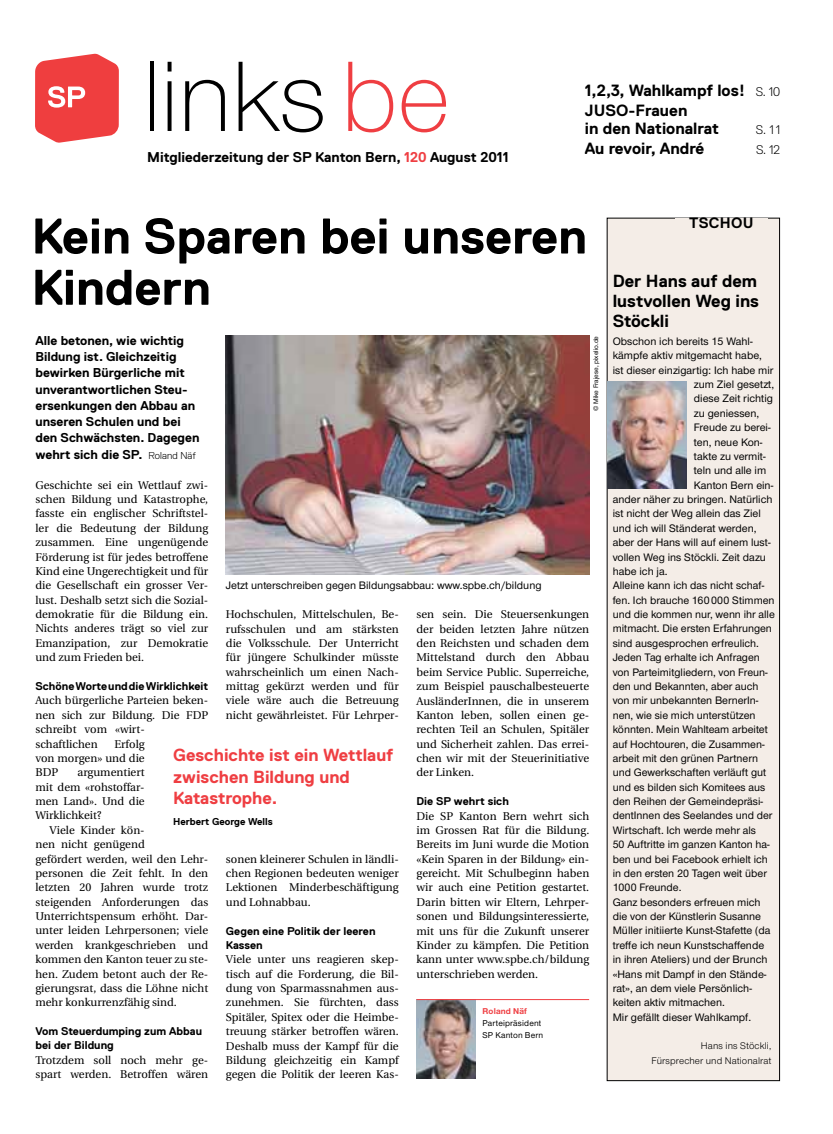
<style>
.page{position:relative;width:833px;height:1134px;background:#fff}
.page>*{position:absolute;margin:0;border:0;box-sizing:border-box;transform-origin:0 0}
.t1{font:300 103.75px "Nimbus San Nov";letter-spacing:-.02em;color:#000}
.t2{font:700 50px/51.2px "Replica";color:#000}
.t3{font:700 17.5px/21px "Replica";color:#ef3e42}
.t4{font:700 17.5px/20px "Replica";color:#000;text-align:justify}
.t5{font:700 16.25px/20px "Replica";color:#000}
.t6{font:700 15px "Replica";color:#000}
.t7{font:700 14.25px "Replica";color:#000}
.t8{font:700 12.75px/16.2px "Replica";color:#000}
.t9{font:300 12.5px "Replica";color:#000}
.t10{font:11.25px/14.4px "Utopia";color:#000;text-align:justify}
.t11{font:500 11.25px "Nimbus San Nov";color:#000}
.t12{font:700 11.25px/14.4px "Replica";color:#000}
.t13{font:10px/14.4px "Nimbus San Nov";letter-spacing:.015em;color:#000;text-align:right}
.t14{font:700 10px "Replica";color:#000}
.t15{font:500 8.75px/11.9px "Nimbus San Nov";letter-spacing:.02em;color:#000}
.t16{font:700 8.75px "Nimbus San Nov";letter-spacing:.02em;color:#ef3e42}
.t17{font:500 6.88px "Nimbus San Nov";color:#000}
.s1{color:#ef3e42}
.s2{font-weight:300;font-size:12.5px}
.s3{font-weight:300;font-size:10px}
</style>
<div class="page">
<svg style="left:35px;top:54px;width:84px;height:89px;background:#f15d5e"></svg>
<div style="left:607px;top:218px;width:172px;height:863px;background:#f4ede7"></div>
<img style="left:607px;top:382px;width:80px;height:106px">
<img style="left:226px;top:336px;width:363px;height:239px">
<img style="left:416px;top:1000px;width:59px;height:78px">
<hr style="left:416px;top:999px;width:173px;height:1px;background:#ef3e42">
<h1 class="t1" style="left:142px;top:38px;width:310px">links <span class="s1">be</span></h1>
<p class="t7" style="left:147px;top:149px;width:363px">Mitgliederzeitung der SP Kanton Bern, <span class="s1">120</span> August 2011</p>
<h3 class="t5" style="left:585px;top:80px;width:197px">1,2,3, Wahlkampf los! <span class="s2">S. 10<br></span>JUSO-Frauen</h3>
<h3 class="t5" style="left:585px;top:118px;width:136px">in den Nationalrat</h3>
<p class="t9" style="left:756px;top:122px;width:26px">S. 11</p>
<h3 class="t5" style="left:585px;top:138px;width:121px">Au revoir, André</h3>
<p class="t9" style="left:756px;top:142px;width:26px">S. 12</p>
<h2 class="t2" style="left:31px;top:211px;width:557px">Kein Sparen bei unseren<br>Kindern</h2>
<p class="t8" style="left:35px;top:332px;width:165px">Alle betonen, wie wichtig<br>Bildung ist. Gleichzeitig bewirken Bürgerliche mit unverantwortlichen Steu&shy;ersenkungen den Abbau an unseren Schulen und bei den Schwächsten. Dagegen wehrt sich die SP. <span class="s3">Roland Näf</span></p>
<p class="t10" style="left:35px;top:478px;width:174px">Geschichte sei ein Wettlauf zwi&shy;schen Bildung und Katastrophe, fasste ein englischer Schriftstel&shy;ler die Bedeutung der Bildung zusammen. Eine ungenügende Förderung ist für jedes betroffene Kind eine Ungerechtigkeit und für die Gesellschaft ein grosser Ver&shy;lust. Deshalb setzt sich die Sozial&shy;demokratie für die Bildung ein.<br>Nichts anderes trägt so viel zur Emanzipation, zur Demokratie und zum Frieden bei.</p>
<p class="t12" style="left:35px;top:679px;width:174px">Schöne Worte und die Wirklichkeit</p>
<p class="t10" style="left:35px;top:694px;width:174px;text-align:left">Auch bürgerliche Parteien beken&shy;nen sich zur Bildung. Die FDP schreibt vom «wirt&shy;schaftlichen</p>
<p class="t17" style="left:591px;top:411px;width:77px;rotate:-90deg">© Mike Frajese, pixelio.de</p>
<p class="t11" style="left:226px;top:579px;width:317px">Jetzt unterschreiben gegen Bildungsabbau: www.spbe.ch/bildung</p>
<p class="t10" style="left:226px;top:607px;width:174px">Hochschulen, Mittelschulen, Be&shy;rufsschulen und am stärksten die Volksschule. Der Unterricht für jüngere Schulkinder müsste wahrscheinlich um einen Nach&shy;mittag gekürzt werden und für viele wäre auch die Betreuung nicht gewährleistet. Für Lehrper-</p>
<p class="t10" style="left:416px;top:607px;width:174px">sen sein. Die Steuersenkungen der beiden letzten Jahre nützen den Reichsten und schaden dem Mittelstand durch den Abbau beim Service Public. Superreiche, zum Beispiel pauschalbesteuerte AusländerInnen, die in unserem Kanton leben, sollen einen ge&shy;rechten Teil an Schulen, Spitäler und Sicherheit zahlen. Das errei&shy;chen wir mit der Steuerinitiative der Linken.</p>
<p class="t12" style="left:416px;top:794px;width:94px">Die SP wehrt sich</p>
<p class="t10" style="left:416px;top:809px;width:174px">Die SP Kanton Bern wehrt sich im Grossen Rat für die Bildung.<br>Bereits im Juni wurde die Motion «Kein Sparen in der Bildung» ein&shy;gereicht. Mit Schulbeginn haben wir auch eine Petition gestartet.<br>Darin bitten wir Eltern, Lehrper&shy;sonen und Bildungsinteressierte, mit uns für die Zukunft unserer Kinder zu kämpfen. Die Petition kann unter www.spbe.ch/bildung unterschrieben werden.</p>
<p class="t16" style="left:482px;top:1006px;width:46px">Roland Näf</p>
<p class="t15" style="left:482px;top:1017px;width:62px">Parteipräsident<br>SP Kanton Bern</p>
<p class="t10" style="left:35px;top:737px;width:111px;text-indent:79px">Erfolg von morgen» und die BDP</p>
<h3 class="t3" style="left:173px;top:745px;width:222px">Geschichte ist ein Wettlauf zwischen Bildung und<br>Katastrophe.</h3>
<p class="t14" style="left:173px;top:815px;width:101px">Herbert George Wells</p>
<p class="t10" style="left:35px;top:765px;width:111px;text-indent:42px">argumentiert mit dem «rohstoffar&shy;men Land». Und die Wirklichkeit?</p>
<p class="t10" style="left:35px;top:823px;width:174px;text-align:left;text-indent:14px">Viele Kinder kön-<br>nen nicht genügend<br>gefördert werden, weil den Lehr&shy;personen die Zeit fehlt. In den letzten 20 Jahren wurde trotz steigenden Anforderungen das<br>Unterrichtspensum erhöht. Dar&shy;unter leiden Lehrpersonen; viele werden krankgeschrieben und kommen den Kanton teuer zu ste&shy;hen. Zudem betont auch der Re&shy;gierungsrat, dass die Löhne nicht mehr konkurrenzfähig sind.</p>
<p class="t12" style="left:35px;top:1024px;width:168px">Vom Steuerdumping zum Abbau bei der Bildung</p>
<p class="t10" style="left:35px;top:1053px;width:174px">Trotzdem soll noch mehr ge&shy;spart werden. Betroffen wären</p>
<p class="t10" style="left:226px;top:852px;width:174px">sonen kleinerer Schulen in ländli&shy;chen Regionen bedeuten weniger Lektionen Minderbeschäftigung und Lohnabbau.</p>
<p class="t12" style="left:226px;top:923px;width:151px">Gegen eine Politik der leeren<br>Kassen</p>
<p class="t10" style="left:226px;top:952px;width:174px">Viele unter uns reagieren skep&shy;tisch auf die Forderung, die Bil&shy;dung von Sparmassnahmen aus&shy;zunehmen. Sie fürchten, dass Spitäler, Spitex oder die Heimbe&shy;treuung stärker betroffen wären.<br>Deshalb muss der Kampf für die Bildung gleichzeitig ein Kampf gegen die Politik der leeren Kas-</p>
<h3 class="t6" style="left:689px;top:215px;width:43px">Tschou</h3>
<h3 class="t4" style="left:612px;top:271px;width:148px">Der Hans auf dem lustvollen Weg ins Stöckli</h3>
<p class="t11" style="left:612px;top:335px;width:141px">Obschon ich bereits 15 Wahl-</p>
<p class="t11" style="left:612px;top:349px;width:151px">kämpfe aktiv mitgemacht habe,</p>
<p class="t11" style="left:612px;top:363px;width:162px">ist dieser einzigartig: Ich habe mir</p>
<p class="t11" style="left:694px;top:378px;width:82px">zum Ziel gesetzt,</p>
<p class="t11" style="left:694px;top:392px;width:81px">diese Zeit richtig</p>
<p class="t11" style="left:694px;top:406px;width:67px">zu geniessen,</p>
<p class="t11" style="left:694px;top:421px;width:78px">Freude zu berei-</p>
<p class="t11" style="left:694px;top:435px;width:70px">ten, neue Kon-</p>
<p class="t11" style="left:694px;top:450px;width:73px">takte zu vermit-</p>
<p class="t11" style="left:694px;top:464px;width:74px">teln und alle im</p>
<p class="t11" style="left:694px;top:478px;width:81px">Kanton Bern ein-</p>
<p class="t11" style="left:612px;top:493px;width:161px">ander näher zu bringen. Natürlich</p>
<p class="t11" style="left:612px;top:507px;width:150px">ist nicht der Weg allein das Ziel</p>
<p class="t11" style="left:612px;top:521px;width:145px">und ich will Ständerat werden,</p>
<p class="t11" style="left:612px;top:536px;width:159px">aber der Hans will auf einem lust-</p>
<p class="t11" style="left:612px;top:550px;width:155px">vollen Weg ins Stöckli. Zeit dazu</p>
<p class="t11" style="left:612px;top:565px;width:56px">habe ich ja.</p>
<p class="t11" style="left:612px;top:579px;width:153px">Alleine kann ich das nicht schaf-</p>
<p class="t11" style="left:612px;top:593px;width:163px">fen. Ich brauche 160000 Stimmen</p>
<p class="t11" style="left:612px;top:608px;width:164px">und die kommen nur, wenn ihr alle</p>
<p class="t11" style="left:612px;top:622px;width:161px">mitmacht. Die ersten Erfahrungen</p>
<p class="t11" style="left:612px;top:636px;width:148px">sind ausgesprochen erfreulich.</p>
<p class="t11" style="left:612px;top:651px;width:149px">Jeden Tag erhalte ich Anfragen</p>
<p class="t11" style="left:612px;top:665px;width:157px">von Parteimitgliedern, von Freun-</p>
<p class="t11" style="left:612px;top:680px;width:147px">den und Bekannten, aber auch</p>
<p class="t11" style="left:612px;top:694px;width:147px">von mir unbekannten BernerIn-</p>
<p class="t11" style="left:612px;top:708px;width:144px">nen, wie sie mich unterstützen</p>
<p class="t11" style="left:612px;top:723px;width:157px">könnten. Mein Wahlteam arbeitet</p>
<p class="t11" style="left:612px;top:737px;width:153px">auf Hochtouren, die Zusammen-</p>
<p class="t11" style="left:612px;top:751px;width:147px">arbeit mit den grünen Partnern</p>
<p class="t11" style="left:612px;top:766px;width:155px">und Gewerkschaften verläuft gut</p>
<p class="t11" style="left:612px;top:780px;width:154px">und es bilden sich Komitees aus</p>
<p class="t11" style="left:612px;top:795px;width:152px">den Reihen der Gemeindepräsi-</p>
<p class="t11" style="left:612px;top:809px;width:161px">dentInnen des Seelandes und der</p>
<p class="t11" style="left:612px;top:823px;width:145px">Wirtschaft. Ich werde mehr als</p>
<p class="t11" style="left:612px;top:838px;width:158px">50 Auftritte im ganzen Kanton ha-</p>
<p class="t11" style="left:612px;top:852px;width:157px">ben und bei Facebook erhielt ich</p>
<p class="t11" style="left:612px;top:866px;width:156px">in den ersten 20 Tagen weit über</p>
<p class="t11" style="left:612px;top:881px;width:70px">1000 Freunde.</p>
<p class="t11" style="left:612px;top:895px;width:149px">Ganz besonders erfreuen mich</p>
<p class="t11" style="left:612px;top:910px;width:150px">die von der Künstlerin Susanne</p>
<p class="t11" style="left:612px;top:924px;width:159px">Müller initiierte Kunst-Stafette (da</p>
<p class="t11" style="left:612px;top:938px;width:153px">treffe ich neun Kunstschaffende</p>
<p class="t11" style="left:612px;top:953px;width:156px">in ihren Ateliers) und der Brunch</p>
<p class="t11" style="left:612px;top:967px;width:155px">«Hans mit Dampf in den Stände-</p>
<p class="t11" style="left:612px;top:981px;width:141px">rat», an dem viele Persönlich-</p>
<p class="t11" style="left:612px;top:996px;width:114px">keiten aktiv mitmachen.</p>
<p class="t11" style="left:612px;top:1010px;width:140px">Mir gefällt dieser Wahlkampf.</p>
<p class="t13" style="left:651px;top:1039px;width:121px">Hans ins Stöckli,<br>Fürsprecher und Nationalrat</p>
</div>
